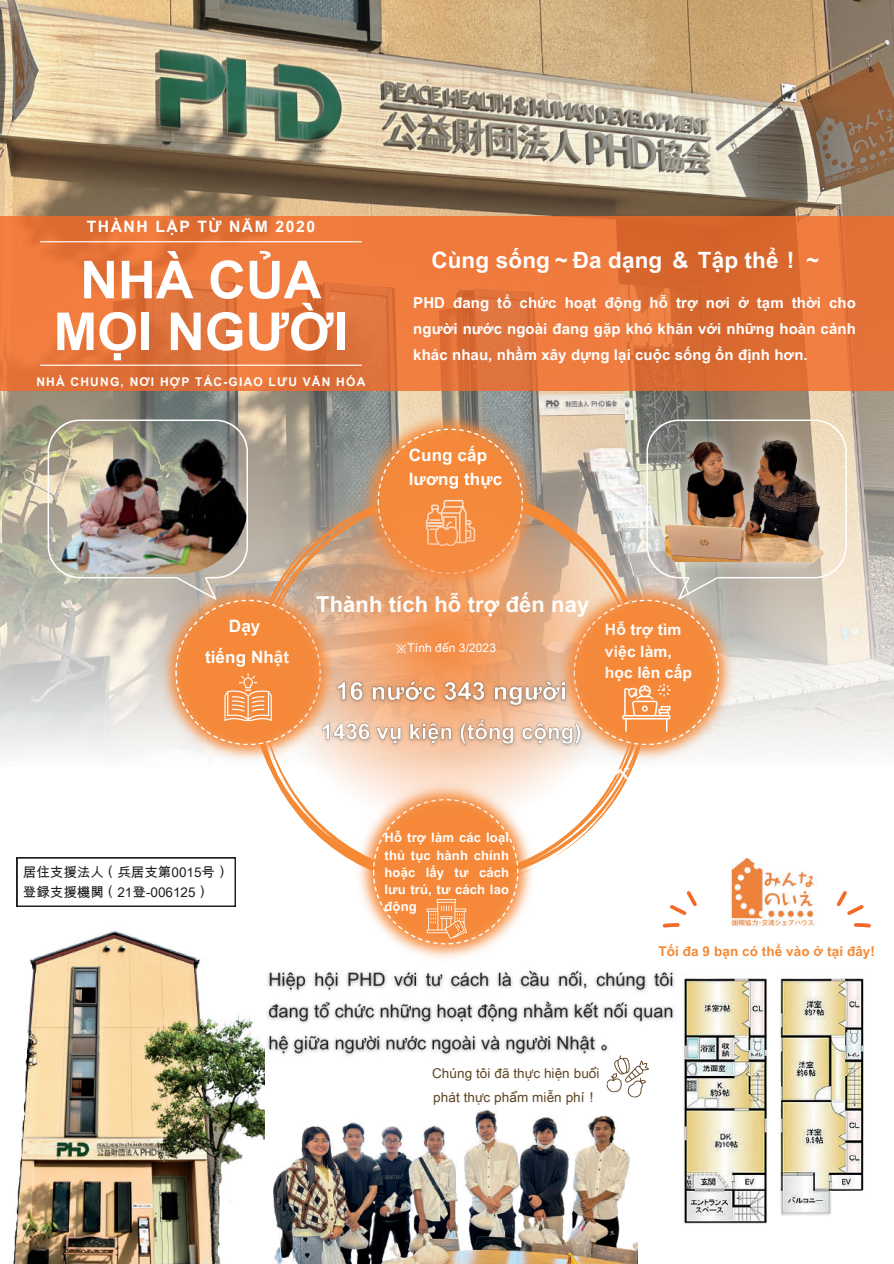
<style>
.page{position:relative;width:894px;height:1264px;background:#fff}
.page>*{position:absolute;margin:0;border:0;box-sizing:border-box;transform-origin:0 0}
.t1{font:700 52.35px/51.8px "Arial Unicode MS";color:#fff;text-align:center}
.t2{font:700 22.5px "Arial Unicode MS";letter-spacing:.005em;color:#fff}
.t3{font:700 21.9px "Arial Unicode MS";letter-spacing:.005em;color:#fff}
.t4{font:700 17.1px/30.3px "Arial Unicode MS";letter-spacing:.005em;color:#fff;text-align:center}
.t5{font:700 15.75px "Arial Unicode MS";letter-spacing:.1em;color:#fff}
.t6{font:700 15.6px/21.3px "Arial Unicode MS";letter-spacing:.005em;color:#fff}
.t7{font:700 15px/25.8px "Arial Unicode MS";letter-spacing:.005em;color:#fff;text-align:justify}
.t8{font:13.5px/23.7px "Arial Unicode MS";letter-spacing:.005em;color:#5d4524}
.t9{font:13.5px/20.2px "Arial Unicode MS";color:#1e1e1e}
.t10{font:700 13.5px "Arial Unicode MS";letter-spacing:.005em;color:#f58934}
.t11{font:700 13.05px/17px "Arial Unicode MS";letter-spacing:.005em;color:#fff;text-align:justify}
.t12{font:700 12px "Arial Unicode MS";letter-spacing:.1em;color:#fff}
.t13{font:12px "Arial Unicode MS";letter-spacing:.005em;color:#fff}
</style>
<div class="page">
<img style="left:0;top:0;width:893px;height:755px">
<img style="left:13px;top:930px;width:242px;height:333px">
<svg style="left:266px;top:490px;width:370px;height:378px"></svg>
<img style="left:359px;top:411px;width:180px;height:58px">
<svg style="left:377px;top:428px;width:145px;height:33px;background:#cf9667"></svg>
<img style="left:606px;top:745px;width:129px;height:17px">
<img style="left:158px;top:745px;width:127px;height:17px">
<img style="left:355px;top:821px;width:180px;height:138px">
<svg style="left:373px;top:829px;width:145px;height:115px;background:#f69955"></svg>
<img style="left:731px;top:857px;width:86px;height:70px">
<img style="left:684px;top:978px;width:180px;height:246px">
<svg style="left:0;top:216px;width:893px;height:174px;background:#e57439"></svg>
<hr style="left:40px;top:364px;width:321px;height:2px;background:#fff">
<hr style="left:40px;top:241px;width:321px;height:1px;background:#fff">
<svg style="left:836px;top:891px;width:34px;height:36px"></svg>
<svg style="left:662px;top:891px;width:34px;height:36px"></svg>
<img style="left:255px;top:1037px;width:382px;height:226px">
<svg style="left:604px;top:1061px;width:45px;height:38px"></svg>
<svg style="left:247px;top:446px;width:397px;height:397px;background:#e9ac80"></svg>
<img style="left:30px;top:420px;width:218px;height:154px;border-radius:71px">
<svg style="left:573px;top:419px;width:273px;height:326px;background:#e3bc9c"></svg>
<img style="left:643px;top:414px;width:202px;height:165px">
<img style="left:48px;top:419px;width:272px;height:326px">
<svg style="left:17px;top:857px;width:218px;height:49px"></svg>
<img style="left:315px;top:672px;width:273px;height:80px">
<img style="left:261px;top:970px;width:415px;height:91px">
<p class="t5" style="left:87px;top:215px;width:230px">THÀNH LẬP TỪ NĂM 2020</p>
<h1 class="t1" style="left:54px;top:251px;width:296px">NHÀ CỦA<br>MỌI NGƯỜI</h1>
<p class="t12" style="left:36px;top:373px;width:330px">NHÀ CHUNG, NƠI HỢP TÁC-GIAO LƯU VĂN HÓA</p>
<h2 class="t2" style="left:431px;top:244px;width:394px">Cùng sống～Đa dạng ＆ Tập thể！～</h2>
<p class="t7" style="left:413px;top:289px;width:444px">PHD đang tổ chức hoạt động hỗ trợ nơi ở tạm thời cho người nước ngoài đang gặp khó khăn với những hoàn cảnh khác nhau, nhầm xây dựng lại cuộc sống ổn định hơn.</p>
<p class="t4" style="left:408px;top:443px;width:95px;line-height:23.7px;text-align:left">Cung cấp lương thực</p>
<p class="t4" style="left:205px;top:610px;width:86px">Dạy<br>tiếng Nhật</p>
<h3 class="t3" style="left:316px;top:588px;width:274px">Thành tích hỗ trợ đến nay</h3>
<p class="t13" style="left:395px;top:638px;width:102px">※Tính đến 3/2023</p>
<p class="t6" style="left:604px;top:618px;width:89px">Hỗ trợ tìm việc làm, học lên cấp</p>
<p class="t9" style="left:23px;top:861px;width:207px">居住支援法人（兵居支第0015号）登録支援機関（21登-006125）</p>
<p class="t11" style="left:384px;top:828px;width:126px">Hỗ trợ làm các loại thủ tục hành chính hoặc lấy tư cách lưu trú, tư cách lao động</p>
<p class="t8" style="left:432px;top:1061px;width:169px">Chúng tôi đã thực hiện buổi phát thực phẩm miễn phí！</p>
<p class="t10" style="left:658px;top:941px;width:218px">Tối đa 9 bạn có thể vào ở tại đây!</p>
</div>
